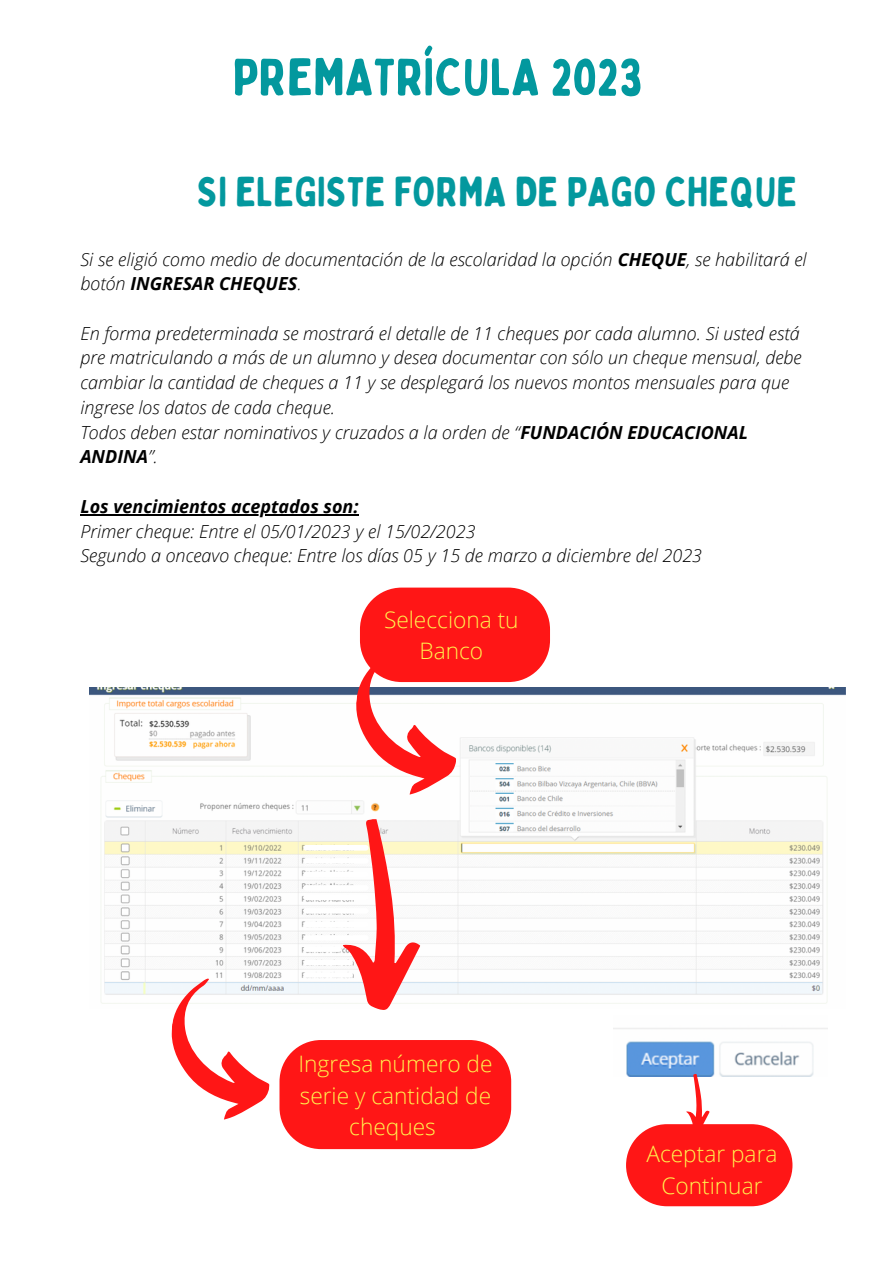
<style>
.page{position:relative;width:893px;height:1264px;background:#fff}
.page>*{position:absolute;margin:0;border:0;box-sizing:border-box;transform-origin:0 0}
.t1{font:52.2px "Bobby Jones Soft";color:#03989e}
.t2{font:41.7px "Bobby Jones Soft";color:#03989e}
.t3{font:300 22.65px/31.5px "Open Sans";color:#fff34d;text-align:center}
.t4{font:italic 300 18px/24.8px "Open Sans";color:#000}
.t5{font:italic 700 18px "Open Sans";color:#000}
.s1{font-weight:700}
</style>
<div class="page">
<img style="left:89px;top:687px;width:756px;height:317px">
<svg style="left:347px;top:647px;width:120px;height:152px"></svg>
<div style="left:360px;top:587px;width:190px;height:95px;background:#ff1616;border-radius:42px"></div>
<svg style="left:163px;top:975px;width:117px;height:145px"></svg>
<div style="left:279px;top:1040px;width:232px;height:109px;background:#ff1616;border-radius:42px"></div>
<img style="left:613px;top:1028px;width:214px;height:48px">
<svg style="left:681px;top:1072px;width:30px;height:52px"></svg>
<div style="left:626px;top:1124px;width:166px;height:82px;background:#ff1616;border-radius:41px"></div>
<svg style="left:303px;top:815px;width:124px;height:195px"></svg>
<hr style="left:80px;top:514px;width:279px;height:1px;background:#000">
<h1 class="t1" style="left:232px;top:45px;width:412px">PREMATRÍCULA 2023</h1>
<h2 class="t2" style="left:197px;top:166px;width:602px">SI ELEGISTE FORMA DE PAGO CHEQUE</h2>
<p class="t4" style="left:80px;top:246px;width:727px">Si se eligió como medio de documentación de la escolaridad la opción <span class="s1">CHEQUE</span>, se habilitará el botón <span class="s1">INGRESAR CHEQUES</span>.</p>
<p class="t4" style="left:80px;top:320px;width:722px">En forma predeterminada se mostrará el detalle de 11 cheques por cada alumno. Si usted está pre matriculando a más de un alumno y desea documentar con sólo un cheque mensual, debe cambiar la cantidad de cheques a 11 y se desplegará los nuevos montos mensuales para que ingrese los datos de cada cheque.<br>Todos deben estar nominativos y cruzados a la orden de “<span class="s1">FUNDACIÓN EDUCACIONAL ANDINA</span>”.</p>
<p class="t5" style="left:80px;top:493px;width:280px">Los vencimientos aceptados son:</p>
<p class="t4" style="left:80px;top:518px;width:623px">Primer cheque: Entre el 05/01/2023 y el 15/02/2023<br>Segundo a onceavo cheque: Entre los días 05 y 15 de marzo a diciembre del 2023</p>
<p class="t3" style="left:384px;top:603px;width:136px">Selecciona tu<br>Banco</p>
<p class="t3" style="left:298px;top:1047px;width:195px">Ingresa número de serie y cantidad de cheques</p>
<p class="t3" style="left:646px;top:1137px;width:132px">Aceptar para<br>Continuar</p>
</div>
